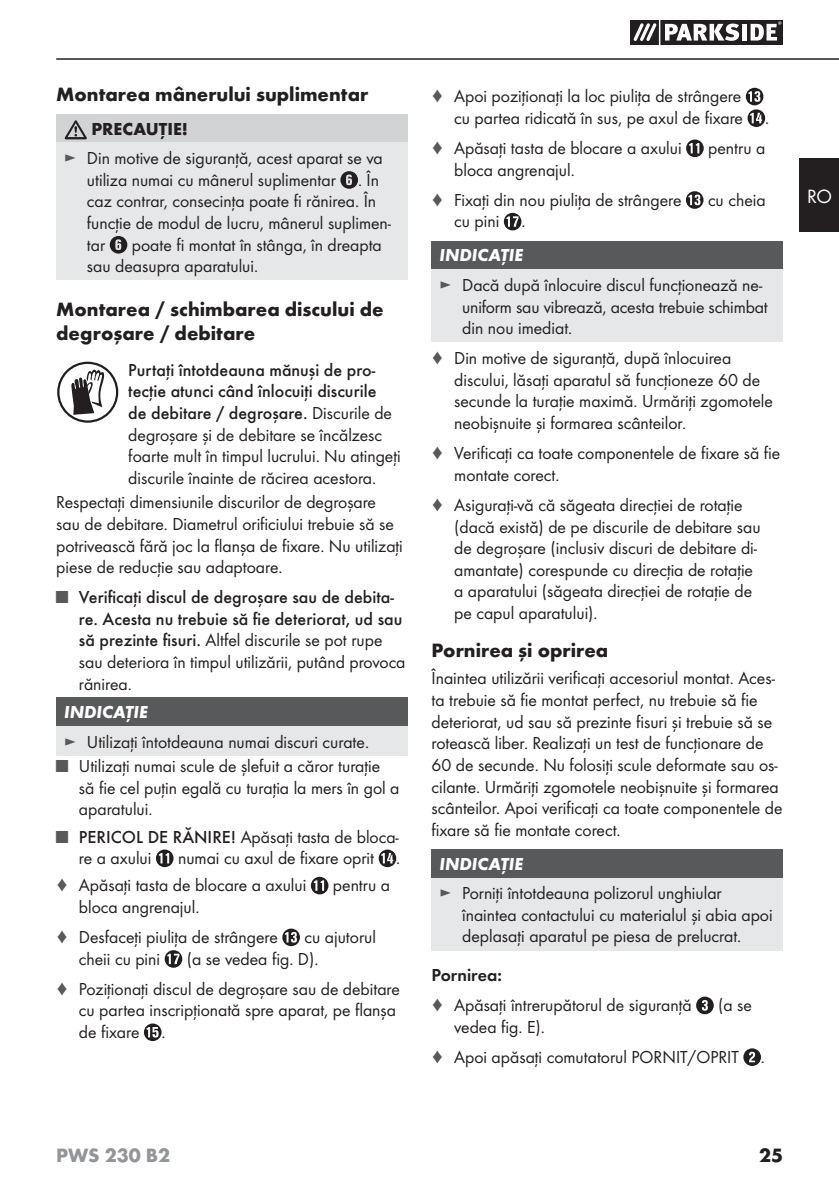
<style>
.page{position:relative;width:839px;height:1190px;background:#fff}
.page>*{position:absolute;margin:0;border:0;box-sizing:border-box;transform-origin:0 0}
.t1{font:700 20px/24px "Futura";color:#231f20}
.t2{font:700 20px "Futura";color:#939598}
.t3{font:20px "Futura Boo";color:#fff}
.t4{font:18px/21.6px "Futura Boo";color:#231f20}
.t5{font:500 18px/21.6px "Futura";color:#231f20}
.t6{font:italic 700 18px "Futura";color:#fff}
.t7{font:700 18px "Futura";color:#231f20}
.t8{font:18px "Futura Dem";color:#231f20}
.s1{color:#58595b}
.s2{font-family:"Futura Boo";font-weight:400}
.s3{font-family:"Futura Boo";font-weight:400;color:#58595b}
.s4{font-family:"Futura";font-weight:500}
</style>
<div class="page">
<hr style="left:56px;top:58px;width:782px;height:2px;background:#231f20">
<div style="left:799px;top:158px;width:39px;height:74px;background:#231f20"></div>
<svg style="left:630px;top:20px;width:152px;height:25px"></svg>
<hr style="left:658px;top:20px;width:2px;height:25px;background:#fff">
<div style="left:56px;top:114px;width:351px;height:29px;background:#d1d3d4"></div>
<div style="left:56px;top:143px;width:351px;height:137px;background:#e6e7e8"></div>
<svg style="left:65px;top:120px;width:22px;height:19px"></svg>
<svg style="left:340px;top:171px;width:18px;height:18px"></svg>
<svg style="left:110px;top:236px;width:17px;height:17px"></svg>
<svg style="left:57px;top:362px;width:61px;height:61px"></svg>
<div style="left:56px;top:697px;width:351px;height:29px;background:#58595b"></div>
<div style="left:56px;top:726px;width:351px;height:29px;background:#e6e7e8"></div>
<svg style="left:156px;top:849px;width:17px;height:18px"></svg>
<svg style="left:378px;top:849px;width:18px;height:18px"></svg>
<svg style="left:311px;top:876px;width:17px;height:18px"></svg>
<svg style="left:282px;top:928px;width:18px;height:18px"></svg>
<svg style="left:165px;top:950px;width:17px;height:17px"></svg>
<svg style="left:144px;top:1023px;width:17px;height:18px"></svg>
<svg style="left:745px;top:88px;width:19px;height:39px"></svg>
<svg style="left:686px;top:139px;width:17px;height:18px"></svg>
<svg style="left:686px;top:191px;width:17px;height:18px"></svg>
<svg style="left:503px;top:213px;width:18px;height:17px"></svg>
<div style="left:431px;top:241px;width:351px;height:28px;background:#58595b"></div>
<div style="left:431px;top:269px;width:351px;height:73px;background:#e6e7e8"></div>
<div style="left:431px;top:849px;width:351px;height:28px;background:#58595b"></div>
<div style="left:431px;top:877px;width:351px;height:73px;background:#e6e7e8"></div>
<svg style="left:696px;top:996px;width:17px;height:18px"></svg>
<svg style="left:743px;top:1048px;width:17px;height:18px"></svg>
<p class="t1" style="left:56px;top:84px;width:313px">Montarea mânerului suplimentar</p>
<p class="t7" style="left:91px;top:122px;width:98px">PRECAUŢIE!</p>
<p class="t4" style="left:87px;top:148px;width:305px;text-indent:-23px"><span class="s1">►</span> Din motive de siguranţă, acest aparat se va utiliza numai cu mânerul suplimentar . În caz contrar, consecinţa poate fi rănirea. În funcţie de modul de lucru, mânerul suplimen&shy;tar</p>
<p class="t4" style="left:87px;top:235px;width:296px;text-indent:45px">poate fi montat în stânga, în dreapta sau deasupra aparatului.</p>
<p class="t1" style="left:56px;top:299px;width:329px">Montarea / schimbarea discului de degroșare / debitare</p>
<p class="t5" style="left:128px;top:360px;width:265px">Purtaţi întotdeauna mănuși de pro&shy;tecţie atunci când înlocuiţi discurile de debitare / degroșare. <span class="s2">Discurile de</span></p>
<p class="t4" style="left:128px;top:424px;width:274px">degroșare și de debitare se încălzesc foarte mult în timpul lucrului. Nu atingeţi discurile înainte de răcirea acestora.</p>
<p class="t4" style="left:56px;top:492px;width:348px">Respectaţi dimensiunile discurilor de degroșare sau de debitare. Diametrul orificiului trebuie să se potrivească fără joc la flanșa de fixare. Nu utilizaţi piese de reducţie sau adaptoare.</p>
<p class="t5" style="left:79px;top:587px;width:325px;text-indent:-23px"><span class="s3">■</span> Verificaţi discul de degroșare sau de debita&shy;re. Acesta nu trebuie să fie deteriorat, ud sau</p>
<p class="t4" style="left:79px;top:630px;width:328px"><span class="s4">să prezinte fisuri.</span> Altfel discurile se pot rupe sau deteriora în timpul utilizării, putând provoca rănirea.</p>
<p class="t6" style="left:64px;top:706px;width:85px">INDICAŢIE</p>
<p class="t4" style="left:64px;top:731px;width:306px"><span class="s1">►</span> Utilizaţi întotdeauna numai discuri curate.</p>
<p class="t4" style="left:79px;top:756px;width:322px;text-indent:-23px"><span class="s1">■</span> Utilizaţi numai scule de șlefuit a căror turaţie să fie cel puţin egală cu turaţia la mers în gol a aparatului.</p>
<p class="t4" style="left:79px;top:826px;width:321px;text-indent:-23px"><span class="s1">■</span> <span class="s4">PERICOL DE RĂNIRE!</span> Apăsaţi tasta de bloca&shy;re a axului</p>
<p class="t4" style="left:56px;top:845px;width:345px;line-height:27.2px;text-indent:122px">numai cu axul de fixare oprit . <span class="s1">♦</span> Apăsaţi tasta de blocare a axului</p>
<p class="t4" style="left:333px;top:875px;width:59px">pentru a</p>
<p class="t4" style="left:56px;top:893px;width:223px;line-height:30px;text-indent:23px">bloca angrenajul.<br><span class="s1">♦</span> Desfaceţi piuliţa de strângere</p>
<p class="t4" style="left:304px;top:927px;width:73px">cu ajutorul</p>
<p class="t4" style="left:56px;top:944px;width:345px;line-height:30px;text-indent:130px">(a se vedea fig. D).<br><span class="s1">♦</span> Poziţionaţi discul de degroșare sau de debitare</p>
<p class="t4" style="left:79px;top:1000px;width:318px">cu partea inscripţionată spre aparat, pe flanșa de fixare .</p>
<p class="t4" style="left:79px;top:949px;width:83px">cheii cu pini</p>
<p class="t4" style="left:454px;top:86px;width:316px;text-indent:-23px"><span class="s1">♦</span> Apoi poziţionaţi la loc piuliţa de strângere<br>cu partea ridicată în sus, pe axul de fixare .</p>
<p class="t4" style="left:431px;top:138px;width:251px"><span class="s1">♦</span> Apăsaţi tasta de blocare a axului</p>
<p class="t4" style="left:707px;top:138px;width:59px">pentru a</p>
<p class="t4" style="left:431px;top:156px;width:251px;line-height:30px;text-indent:23px">bloca angrenajul.<br><span class="s1">♦</span> Fixaţi din nou piuliţa de strângere</p>
<p class="t4" style="left:707px;top:190px;width:59px">cu cheia</p>
<p class="t4" style="left:454px;top:211px;width:73px">cu pini .</p>
<p class="t6" style="left:439px;top:249px;width:85px">INDICAŢIE</p>
<p class="t4" style="left:462px;top:275px;width:307px;text-indent:-23px"><span class="s1">►</span> Dacă după înlocuire discul funcţionează ne&shy;uniform sau vibrează, acesta trebuie schimbat din nou imediat.</p>
<p class="t4" style="left:454px;top:348px;width:320px;text-indent:-23px"><span class="s1">♦</span> Din motive de siguranţă, după înlocuirea discului, lăsaţi aparatul să funcţioneze 60 de secunde la turaţie maximă. Urmăriţi zgomotele neobișnuite și formarea scânteilor.</p>
<p class="t4" style="left:454px;top:443px;width:327px;text-indent:-23px"><span class="s1">♦</span> Verificaţi ca toate componentele de fixare să fie montate corect.</p>
<p class="t4" style="left:454px;top:495px;width:308px;text-indent:-23px"><span class="s1">♦</span> Asiguraţi-vă că săgeata direcţiei de rotaţie (dacă există) de pe discurile de debitare sau de degroșare (inclusiv discuri de debitare di&shy;amantate) corespunde cu direcţia de rotaţie a aparatului (săgeata direcţiei de rotaţie de pe capul aparatului).</p>
<p class="t1" style="left:431px;top:640px;width:178px">Pornirea și oprirea</p>
<p class="t4" style="left:431px;top:668px;width:352px">Înaintea utilizării verificaţi accesoriul montat. Aces&shy;ta trebuie să fie montat perfect, nu trebuie să fie deteriorat, ud sau să prezinte fisuri și trebuie să se rotească liber. Realizaţi un test de funcţionare de 60 de secunde. Nu folosiţi scule deformate sau os&shy;cilante. Urmăriţi zgomotele neobișnuite și formarea scânteilor. Apoi verificaţi ca toate componentele de fixare să fie montate corect.</p>
<p class="t6" style="left:439px;top:857px;width:85px">INDICAŢIE</p>
<p class="t4" style="left:462px;top:883px;width:312px;text-indent:-23px"><span class="s1">►</span> Porniţi întotdeauna polizorul unghiular înaintea contactului cu materialul și abia apoi deplasaţi aparatul pe piesa de prelucrat.</p>
<p class="t8" style="left:431px;top:967px;width:72px">Pornirea:</p>
<p class="t4" style="left:431px;top:995px;width:261px"><span class="s1">♦</span> Apăsaţi întrerupătorul de siguranţă</p>
<p class="t4" style="left:717px;top:995px;width:35px">(a se</p>
<p class="t4" style="left:431px;top:1012px;width:335px;line-height:30px;text-indent:23px">vedea fig. E).<br><span class="s1">♦</span> Apoi apăsaţi comutatorul PORNIT/OPRIT .</p>
<p class="t3" style="left:806px;top:187px;width:27px">RO</p>
<p class="t2" style="left:56px;top:1147px;width:115px">PWS 230 B2</p>
<p class="t1" style="left:758px;top:1145px;width:25px">25</p>
</div>
